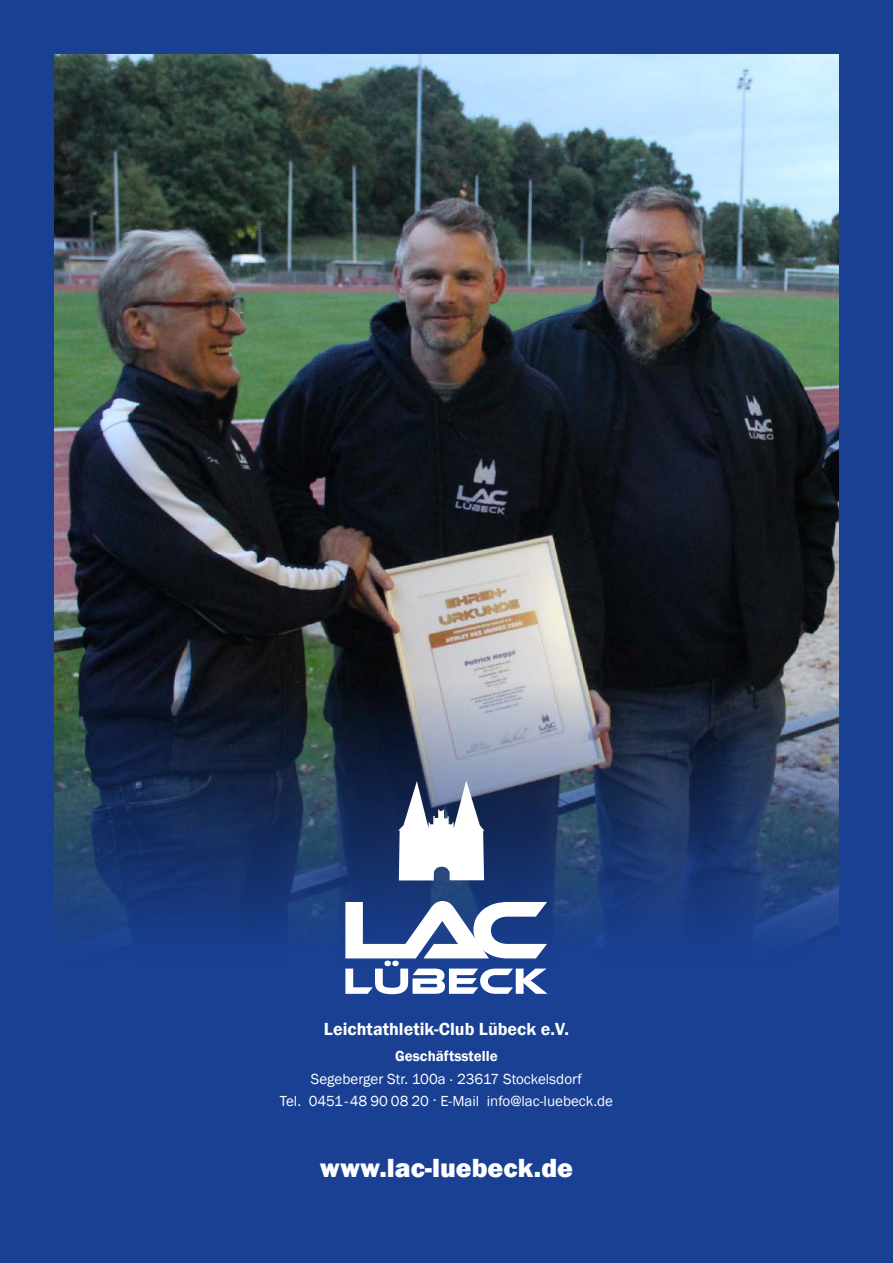
<style>
.page{position:relative;width:893px;height:1263px;background:#194093}
.page>*{position:absolute;margin:0;border:0;box-sizing:border-box;transform-origin:0 0}
.t1{font:800 27px "Franklin Gothic";color:#fff}
.t2{font:600 18px "Franklin Gothic";color:#fff}
.t3{font:15px/22.2px "Franklin Gothic";color:#fff;text-align:center}
.t4{font:600 15px "Franklin Gothic";color:#fff}
</style>
<div class="page">
<img style="left:54px;top:54px;width:785px;height:884px">
<svg style="left:398px;top:780px;width:86px;height:100px;background:#bcc2cf"></svg>
<svg style="left:345px;top:901px;width:203px;height:93px"></svg>
<p class="t2" style="left:324px;top:1018px;width:246px">Leichtathletik-Club Lübeck e.V.</p>
<p class="t4" style="left:395px;top:1047px;width:104px">Geschäftsstelle</p>
<p class="t3" style="left:280px;top:1068px;width:335px">Segeberger Str. 100a . 23617 Stockelsdorf<br>Tel. 0451-48 90 08 20 . E-Mail info@lac-luebeck.de</p>
<h1 class="t1" style="left:320px;top:1151px;width:255px">www.lac-luebeck.de</h1>
</div>
